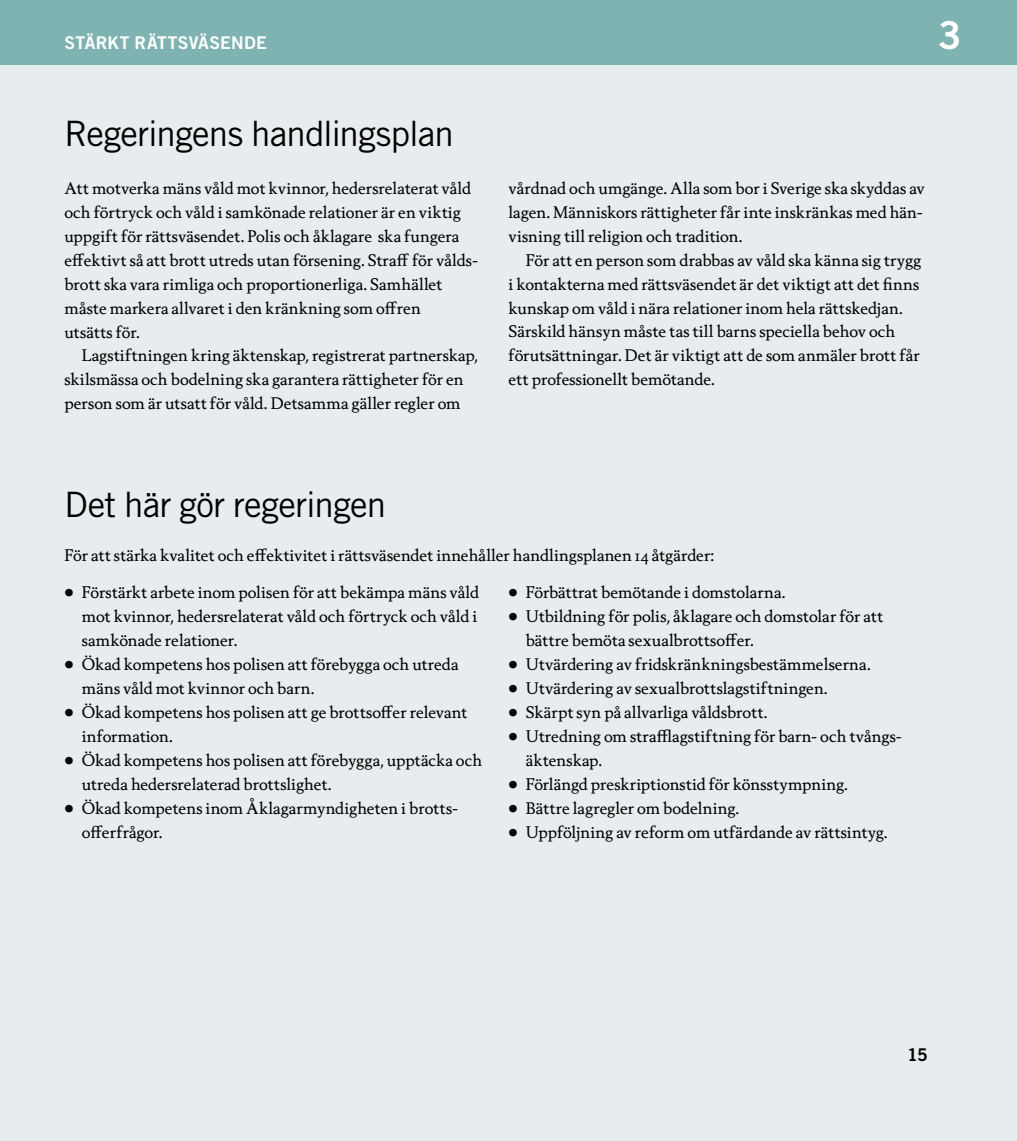
<style>
.page{position:relative;width:1017px;height:1141px;background:#e7ecee}
.page>*{position:absolute;margin:0;border:0;box-sizing:border-box;transform-origin:0 0}
.t1{font:38.5px "Trade Gothic Bold Two";color:#fff}
.t2{font:35px "Trade Gothic";letter-spacing:-.02em;color:#000}
.t3{font:17.5px "Trade Gothic Bold Two";letter-spacing:.025em;color:#fff}
.t4{font:17.5px "Trade Gothic Bold Two";color:#000}
.t5{font:16.1px/24px "Berling Nova Text Pro";color:#000}
</style>
<div class="page">
<div style="left:0;top:0;width:1017px;height:64px;background:#7fb3b1"></div>
<p class="t3" style="left:64px;top:32px;width:204px">STÄRKT RÄTTSVÄSENDE</p>
<h2 class="t2" style="left:64px;top:113px;width:391px">Regeringens handlingsplan</h2>
<p class="t5" style="left:64px;top:175px;width:415px">Att motverka mäns våld mot kvinnor, hedersrelaterat våld och förtryck och våld i samkönade relationer är en viktig uppgift för rättsväsendet. Polis och åklagare ska fungera effektivt så att brott utreds utan försening. Straff för vålds&shy;brott ska vara rimliga och proportionerliga. Samhället måste markera allvaret i den kränkning som offren<br>utsätts för.</p>
<p class="t5" style="left:64px;top:343px;width:415px;text-indent:17px">Lagstiftningen kring äktenskap, registrerat partnerskap, skilsmässa och bodelning ska garantera rättigheter för en person som är utsatt för våld. Detsamma gäller regler om</p>
<h1 class="t1" style="left:938px;top:12px;width:25px">3</h1>
<p class="t5" style="left:508px;top:175px;width:418px">vårdnad och umgänge. Alla som bor i Sverige ska skyddas av lagen. Människors rättigheter får inte inskränkas med hän&shy;visning till religion och tradition.</p>
<p class="t5" style="left:508px;top:247px;width:415px;text-indent:17px">För att en person som drabbas av våld ska känna sig trygg i kontakterna med rättsväsendet är det viktigt att det finns kunskap om våld i nära relationer inom hela rättskedjan.<br>Särskild hänsyn måste tas till barns speciella behov och förutsättningar. Det är viktigt att de som anmäler brott får ett professionellt bemötande.</p>
<h2 class="t2" style="left:64px;top:483px;width:323px">Det här gör regeringen</h2>
<p class="t5" style="left:64px;top:543px;width:651px">För att stärka kvalitet och effektivitet i rättsväsendet innehåller handlingsplanen 14 åtgärder:</p>
<p class="t5" style="left:82px;top:580px;width:399px;text-align:justify;text-indent:-17px">• Förstärkt arbete inom polisen för att bekämpa mäns våld mot kvinnor, hedersrelaterat våld och förtryck och våld i samkönade relationer.</p>
<p class="t5" style="left:82px;top:652px;width:378px;text-indent:-17px">• Ökad kompetens hos polisen att förebygga och utreda mäns våld mot kvinnor och barn.</p>
<p class="t5" style="left:82px;top:700px;width:387px;text-indent:-17px">• Ökad kompetens hos polisen att ge brottsoffer relevant information.</p>
<p class="t5" style="left:82px;top:748px;width:402px;text-indent:-17px">• Ökad kompetens hos polisen att förebygga, upptäcka och utreda hedersrelaterad brottslighet.</p>
<p class="t5" style="left:82px;top:796px;width:377px;text-indent:-17px">• Ökad kompetens inom Åklagarmyndigheten i brotts&shy;offerfrågor.</p>
<p class="t5" style="left:508px;top:580px;width:279px">• Förbättrat bemötande i domstolarna.</p>
<p class="t5" style="left:526px;top:604px;width:359px;text-indent:-17px">• Utbildning för polis, åklagare och domstolar för att bättre bemöta sexualbrottsoffer.</p>
<p class="t5" style="left:508px;top:652px;width:364px">• Utvärdering av fridskränkningsbestämmelserna.</p>
<p class="t5" style="left:508px;top:676px;width:321px">• Utvärdering av sexualbrottslagstiftningen.</p>
<p class="t5" style="left:508px;top:700px;width:261px">• Skärpt syn på allvarliga våldsbrott.</p>
<p class="t5" style="left:526px;top:724px;width:376px;text-indent:-17px">• Utredning om strafflagstiftning för barn- och tvångs&shy;äktenskap.</p>
<p class="t5" style="left:508px;top:772px;width:341px">• Förlängd preskriptionstid för könsstympning.</p>
<p class="t5" style="left:508px;top:796px;width:232px">• Bättre lagregler om bodelning.</p>
<p class="t5" style="left:508px;top:819px;width:381px">• Uppföljning av reform om utfärdande av rättsintyg.</p>
<p class="t4" style="left:907px;top:1044px;width:22px">15</p>
</div>
